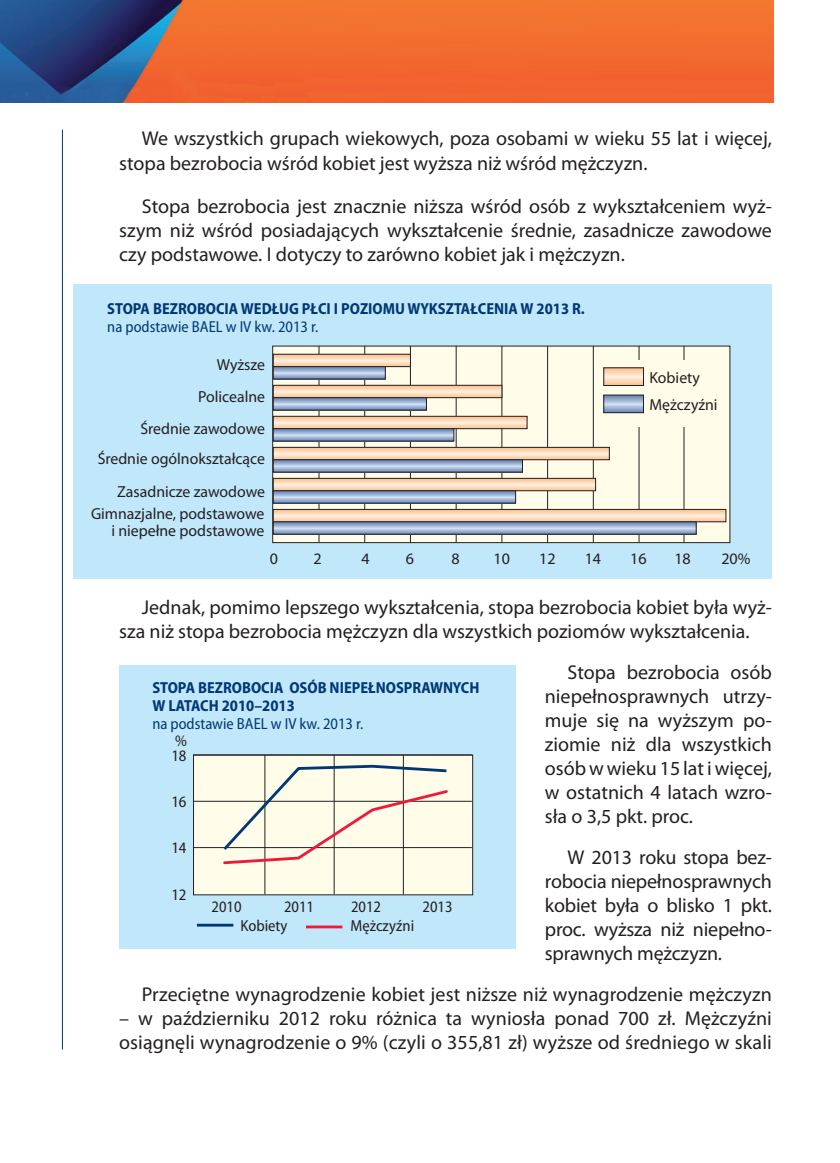
<style>
.page{position:relative;width:840px;height:1163px;background:#fff}
.page>*{position:absolute;margin:0;border:0;box-sizing:border-box;transform-origin:0 0}
.t1{font:20px/24px "Myriad Pro";color:#231f20}
.t2{font:700 semi-condensed 16px/18.2px "Myriad Pro";color:#013874}
.t3{font:16px/31.2px "Myriad Pro";color:#231f20;text-align:right}
.t4{font:semi-condensed 16px "Myriad Pro";color:#231f20}
.s1{font-weight:400}
</style>
<div class="page">
<hr style="left:62px;top:129px;width:1px;height:920px;background:#013874">
<img style="left:0;top:0;width:773px;height:102px">
<div style="left:74px;top:284px;width:697px;height:294px;background:#c1e8fa"></div>
<div style="left:272px;top:346px;width:457px;height:196px;background:#fffde9"></div>
<div style="left:272px;top:346px;width:457px;height:197px;border:1px solid #231f20"></div>
<hr style="left:318px;top:346px;width:1px;height:196px;background:#231f20">
<hr style="left:364px;top:346px;width:1px;height:196px;background:#231f20">
<hr style="left:410px;top:346px;width:1px;height:196px;background:#231f20">
<hr style="left:455px;top:346px;width:1px;height:196px;background:#231f20">
<hr style="left:501px;top:346px;width:1px;height:196px;background:#231f20">
<hr style="left:547px;top:346px;width:1px;height:196px;background:#231f20">
<hr style="left:592px;top:346px;width:1px;height:196px;background:#231f20">
<hr style="left:638px;top:346px;width:1px;height:196px;background:#231f20">
<hr style="left:683px;top:346px;width:1px;height:196px;background:#231f20">
<svg style="left:275px;top:356px;width:133px;height:9px"></svg>
<div style="left:273px;top:354px;width:137px;height:13px;border:1px solid #231f20"></div>
<svg style="left:275px;top:387px;width:225px;height:9px;background:#fddec0"></svg>
<div style="left:273px;top:385px;width:229px;height:13px;border:1px solid #231f20"></div>
<svg style="left:275px;top:418px;width:250px;height:9px;background:#fddec0"></svg>
<div style="left:273px;top:416px;width:254px;height:13px;border:1px solid #231f20"></div>
<svg style="left:275px;top:449px;width:332px;height:9px"></svg>
<div style="left:273px;top:447px;width:336px;height:13px;border:1px solid #231f20"></div>
<svg style="left:275px;top:480px;width:318px;height:9px"></svg>
<div style="left:273px;top:478px;width:322px;height:13px;border:1px solid #231f20"></div>
<svg style="left:275px;top:511px;width:449px;height:9px"></svg>
<div style="left:273px;top:509px;width:453px;height:13px;border:1px solid #231f20"></div>
<svg style="left:275px;top:368px;width:108px;height:9px"></svg>
<div style="left:273px;top:366px;width:112px;height:13px;border:1px solid #231f20"></div>
<svg style="left:275px;top:399px;width:149px;height:9px"></svg>
<div style="left:273px;top:397px;width:153px;height:13px;border:1px solid #231f20"></div>
<svg style="left:275px;top:430px;width:177px;height:9px;background:#a6bad8"></svg>
<div style="left:273px;top:428px;width:181px;height:13px;border:1px solid #231f20"></div>
<svg style="left:275px;top:461px;width:245px;height:9px;background:#a6bad8"></svg>
<div style="left:273px;top:459px;width:249px;height:13px;border:1px solid #231f20"></div>
<svg style="left:275px;top:492px;width:238px;height:9px;background:#a6bad8"></svg>
<div style="left:273px;top:490px;width:242px;height:13px;border:1px solid #231f20"></div>
<svg style="left:275px;top:523px;width:419px;height:9px;background:#a6bad8"></svg>
<div style="left:273px;top:521px;width:423px;height:13px;border:1px solid #231f20"></div>
<div style="left:597px;top:360px;width:128px;height:67px;background:#fffde9"></div>
<svg style="left:605px;top:369px;width:36px;height:15px"></svg>
<div style="left:603px;top:367px;width:40px;height:19px;border:1px solid #231f20"></div>
<svg style="left:605px;top:396px;width:36px;height:15px"></svg>
<div style="left:603px;top:394px;width:40px;height:19px;border:1px solid #231f20"></div>
<div style="left:119px;top:665px;width:397px;height:283px;background:#c1e8fa"></div>
<div style="left:193px;top:754px;width:279px;height:140px;background:#fffde9"></div>
<div style="left:193px;top:754px;width:279px;height:141px;border:1px solid #231f20"></div>
<hr style="left:193px;top:847px;width:278px;height:1px;background:#231f20">
<hr style="left:193px;top:800px;width:278px;height:1px;background:#231f20">
<hr style="left:193px;top:754px;width:278px;height:1px;background:#231f20">
<hr style="left:264px;top:754px;width:1px;height:140px;background:#231f20">
<hr style="left:333px;top:754px;width:1px;height:140px;background:#231f20">
<hr style="left:403px;top:754px;width:1px;height:140px;background:#231f20">
<hr style="left:306px;top:925px;width:36px;height:3px;background:#ed1a3a">
<hr style="left:197px;top:923px;width:36px;height:3px;background:#013874">
<svg style="left:220px;top:763px;width:229px;height:102px"></svg>
<p class="t1" style="left:119px;top:126px;width:653px;text-indent:23px">We wszystkich grupach wiekowych, poza osobami w wieku 55 lat i więcej, stopa bezrobocia wśród kobiet jest wyższa niż wśród mężczyzn.</p>
<p class="t1" style="left:119px;top:194px;width:654px;text-align:justify;text-indent:23px">Stopa bezrobocia jest znacznie niższa wśród osób z wykształceniem wyż&shy;szym niż wśród posiadających wykształcenie średnie, zasadnicze zawodowe czy podstawowe. I dotyczy to zarówno kobiet jak i mężczyzn.</p>
<p class="t2" style="left:107px;top:300px;width:479px">STOPA BEZROBOCIA WEDŁUG PŁCI I POZIOMU WYKSZTAŁCENIA W 2013 R. <span class="s1">na podstawie BAEL w IV kw. 2013 r.</span></p>
<p class="t3" style="left:198px;top:349px;width:69px">Wyższe<br>Policealne</p>
<p class="t3" style="left:98px;top:413px;width:169px;line-height:30.2px">Średnie zawodowe<br>Średnie ogólnokształcące</p>
<p class="t3" style="left:91px;top:480px;width:175px;line-height:22px">Zasadnicze zawodowe<br>Gimnazjalne, podstawowe</p>
<p class="t3" style="left:111px;top:514px;width:155px">i niepełne podstawowe</p>
<p class="t3" style="left:649px;top:361px;width:52px">Kobiety</p>
<p class="t3" style="left:649px;top:389px;width:70px">Mężczyźni</p>
<p class="t3" style="left:269px;top:542px;width:10px">0</p>
<p class="t3" style="left:313px;top:542px;width:10px">2</p>
<p class="t3" style="left:361px;top:542px;width:10px">4</p>
<p class="t3" style="left:406px;top:542px;width:10px">6</p>
<p class="t3" style="left:451px;top:542px;width:10px">8</p>
<p class="t3" style="left:493px;top:542px;width:18px">10</p>
<p class="t3" style="left:539px;top:542px;width:18px">12</p>
<p class="t3" style="left:584px;top:542px;width:18px">14</p>
<p class="t3" style="left:629px;top:542px;width:18px">16</p>
<p class="t3" style="left:674px;top:542px;width:18px">18</p>
<p class="t3" style="left:721px;top:542px;width:31px">20%</p>
<p class="t1" style="left:119px;top:595px;width:653px;text-indent:23px">Jednak, pomimo lepszego wykształcenia, stopa bezrobocia kobiet była wyż&shy;sza niż stopa bezrobocia mężczyzn dla wszystkich poziomów wykształcenia.</p>
<p class="t1" style="left:544px;top:660px;width:228px;text-align:justify;text-indent:23px">Stopa bezrobocia osób niepełnosprawnych utrzy&shy;muje się na wyższym po&shy;ziomie niż dla wszystkich osób w wieku 15 lat i więcej, w ostatnich 4 latach wzro&shy;sła o 3,5 pkt. proc.</p>
<p class="t1" style="left:544px;top:845px;width:228px;text-align:justify;text-indent:23px">W 2013 roku stopa bez&shy;robocia niepełnosprawnych kobiet była o blisko 1 pkt. proc. wyższa niż niepełno&shy;sprawnych mężczyzn.</p>
<p class="t1" style="left:142px;top:982px;width:631px">Przeciętne wynagrodzenie kobiet jest niższe niż wynagrodzenie mężczyzn</p>
<p class="t1" style="left:119px;top:1006px;width:654px">– w październiku 2012 roku różnica ta wyniosła ponad 700 zł. Mężczyźni osiągnęli wynagrodzenie o 9% (czyli o 355,81 zł) wyższe od średniego w skali</p>
<p class="t2" style="left:152px;top:678px;width:328px">STOPA BEZROBOCIA OSÓB NIEPEŁNOSPRAWNYCH<br>W LATACH 2010–2013<br><span class="s1">na podstawie BAEL w IV kw. 2013 r.</span></p>
<p class="t4" style="left:175px;top:731px;width:13px">%</p>
<p class="t4" style="left:171px;top:746px;width:17px">18</p>
<p class="t4" style="left:171px;top:792px;width:17px">16</p>
<p class="t4" style="left:171px;top:839px;width:17px">14</p>
<p class="t4" style="left:171px;top:885px;width:17px">12</p>
<p class="t4" style="left:211px;top:897px;width:31px">2010</p>
<p class="t4" style="left:284px;top:897px;width:31px">2011</p>
<p class="t4" style="left:351px;top:897px;width:31px">2012</p>
<p class="t4" style="left:422px;top:897px;width:31px">2013</p>
<p class="t4" style="left:240px;top:916px;width:49px">Kobiety</p>
<p class="t4" style="left:350px;top:916px;width:65px">Mężczyźni</p>
</div>
